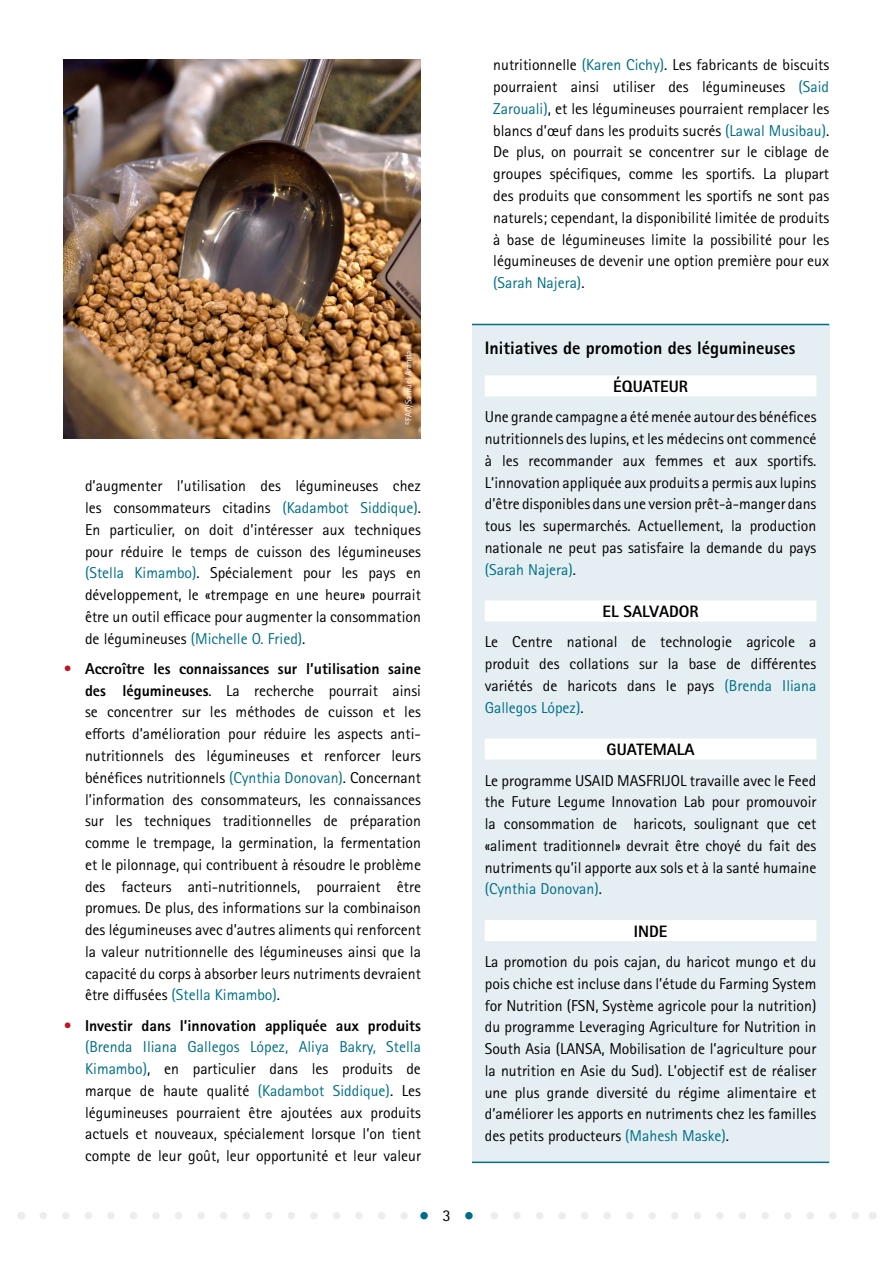
<style>
.page{position:relative;width:893px;height:1263px;background:#fff}
.page>*{position:absolute;margin:0;border:0;box-sizing:border-box;transform-origin:0 0}
.t1{font:800 18px "Rotis Sans Serif Std";color:#000}
.t2{font:800 16.5px "Rotis Sans Serif Std";color:#000}
.t3{font:16.5px "Rotis Sans Serif Std";color:#000}
.t4{font:15.75px/21.8px "Rotis Sans Serif Std";color:#000;text-align:justify}
.t5{font:9px "Rotis Sans Serif Std";color:#fff}
.s1{color:#006f85}
.s2{color:#be1622}
.s3{font-weight:800}
</style>
<div class="page">
<svg style="left:43px;top:1212px;width:816px;height:7px"></svg>
<div style="left:419px;top:1204px;width:55px;height:23px;background:#fff"></div>
<div style="left:420px;top:1212px;width:8px;height:7px;background:#006f85;border-radius:50%"></div>
<div style="left:465px;top:1212px;width:8px;height:7px;background:#006f85;border-radius:50%"></div>
<div style="left:472px;top:324px;width:357px;height:838px;background:#e5eef3"></div>
<hr style="left:472px;top:324px;width:357px;height:1px;background:#006f85">
<hr style="left:472px;top:1161px;width:357px;height:2px;background:#006f85">
<div style="left:485px;top:375px;width:331px;height:21px;background:#fff"></div>
<div style="left:485px;top:600px;width:331px;height:21px;background:#fff"></div>
<div style="left:485px;top:738px;width:331px;height:21px;background:#fff"></div>
<div style="left:485px;top:920px;width:331px;height:21px;background:#fff"></div>
<img style="left:64px;top:60px;width:357px;height:378px">
<p class="t5" style="left:403px;top:425px;width:76px;rotate:-90deg">©FAO/Samuel Aranda</p>
<p class="t4" style="left:85px;top:475px;width:337px">d’augmenter l’utilisation des légumineuses chez les consommateurs citadins <span class="s1">(Kadambot Siddique)</span>.<br>En particulier, on doit d’intéresser aux techniques pour réduire le temps de cuisson des légumineuses <span class="s1">(Stella Kimambo)</span>. Spécialement pour les pays en développement, le «trempage en une heure» pourrait être un outil efficace pour augmenter la consommation de légumineuses <span class="s1">(Michelle O. Fried)</span>.</p>
<p class="t4" style="left:85px;top:658px;width:337px;text-indent:-21px"><span class="s2">•</span> <span class="s3">Accroître les connaissances sur l’utilisation saine des légumineuses</span>. La recherche pourrait ainsi se concentrer sur les méthodes de cuisson et les efforts d’amélioration pour réduire les aspects anti&shy;nutritionnels des légumineuses et renforcer leurs bénéfices nutritionnels <span class="s1">(Cynthia Donovan)</span>. Concernant l’information des consommateurs, les connaissances sur les techniques traditionnelles de préparation comme le trempage, la germination, la fermentation et le pilonnage, qui contribuent à résoudre le problème des facteurs anti-nutritionnels, pourraient être promues. De plus, des informations sur la combinaison des légumineuses avec d’autres aliments qui renforcent la valeur nutritionnelle des légumineuses ainsi que la capacité du corps à absorber leurs nutriments devraient être diffusées <span class="s1">(Stella Kimambo)</span>.</p>
<p class="t4" style="left:85px;top:1014px;width:337px;text-indent:-21px"><span class="s2">•</span> <span class="s3">Investir dans l’innovation appliquée aux produits </span><span class="s1">(Brenda Iliana Gallegos López, Aliya Bakry, Stella Kimambo)</span>, en particulier dans les produits de marque de haute qualité <span class="s1">(Kadambot Siddique)</span>. Les légumineuses pourraient être ajoutées aux produits actuels et nouveaux, spécialement lorsque l’on tient compte de leur goût, leur opportunité et leur valeur</p>
<p class="t3" style="left:442px;top:1206px;width:10px">3</p>
<p class="t4" style="left:493px;top:54px;width:337px">nutritionnelle <span class="s1">(Karen Cichy)</span>. Les fabricants de biscuits pourraient ainsi utiliser des légumineuses <span class="s1">(Said Zarouali)</span>, et les légumineuses pourraient remplacer les blancs d’œuf dans les produits sucrés <span class="s1">(Lawal Musibau)</span>.<br>De plus, on pourrait se concentrer sur le ciblage de groupes spécifiques, comme les sportifs. La plupart des produits que consomment les sportifs ne sont pas naturels; cependant, la disponibilité limitée de produits à base de légumineuses limite la possibilité pour les légumineuses de devenir une option première pour eux <span class="s1">(Sarah Najera)</span>.</p>
<p class="t1" style="left:485px;top:336px;width:312px">Initiatives de promotion des légumineuses</p>
<p class="t2" style="left:613px;top:376px;width:76px">ÉQUATEUR</p>
<p class="t4" style="left:485px;top:406px;width:333px">Une grande campagne a été menée autour des bénéfices nutritionnels des lupins, et les médecins ont commencé à les recommander aux femmes et aux sportifs.<br>L’innovation appliquée aux produits a permis aux lupins d’être disponibles dans une version prêt-à-manger dans tous les supermarchés. Actuellement, la production nationale ne peut pas satisfaire la demande du pays <span class="s1">(Sarah Najera)</span>.</p>
<p class="t2" style="left:602px;top:601px;width:98px">EL SALVADOR</p>
<p class="t4" style="left:485px;top:631px;width:333px">Le Centre national de technologie agricole a produit des collations sur la base de différentes variétés de haricots dans le pays <span class="s1">(Brenda Iliana Gallegos López)</span>.</p>
<p class="t2" style="left:607px;top:739px;width:89px">GUATEMALA</p>
<p class="t4" style="left:485px;top:769px;width:333px">Le programme USAID MASFRIJOL travaille avec le Feed the Future Legume Innovation Lab pour promouvoir la consommation de haricots, soulignant que cet «aliment traditionnel» devrait être choyé du fait des nutriments qu’il apporte aux sols et à la santé humaine <span class="s1">(Cynthia Donovan)</span>.</p>
<p class="t2" style="left:634px;top:921px;width:35px">INDE</p>
<p class="t4" style="left:485px;top:951px;width:333px">La promotion du pois cajan, du haricot mungo et du pois chiche est incluse dans l’étude du Farming System for Nutrition (FSN, Système agricole pour la nutrition) du programme Leveraging Agriculture for Nutrition in South Asia (LANSA, Mobilisation de l’agriculture pour la nutrition en Asie du Sud). L’objectif est de réaliser une plus grande diversité du régime alimentaire et d’améliorer les apports en nutriments chez les familles des petits producteurs <span class="s1">(Mahesh Maske)</span>.</p>
</div>
